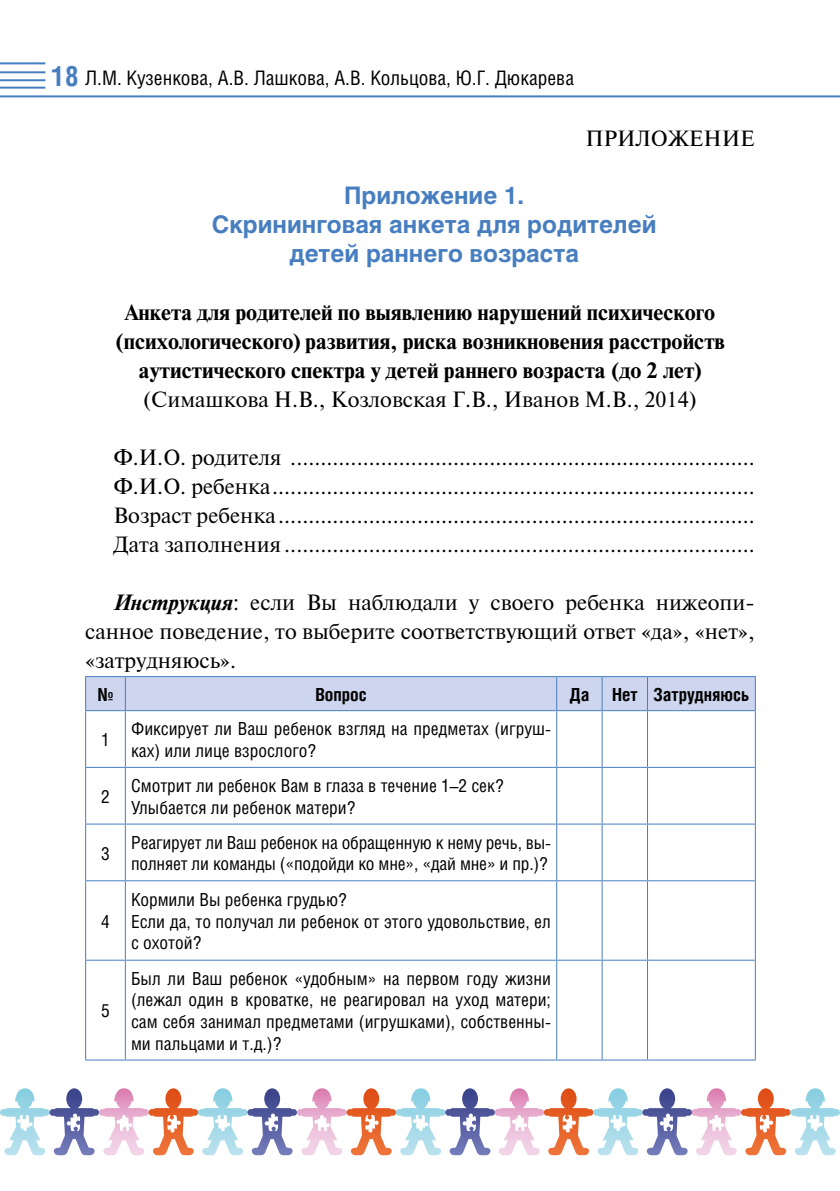
<style>
.page{position:relative;width:840px;height:1191px;background:#fff}
.page>*{position:absolute;margin:0;border:0;box-sizing:border-box;transform-origin:0 0}
.t1{font:700 24px/29px "Helios C";color:#477ec0;text-align:center}
.t2{font:22px/29px "Newton";color:#000;text-align:justify}
.t3{font:700 22px/29px "Newton";color:#000;text-align:center}
.t4{font:20px "Helios Cond C";color:#000}
.t5{font:18px/21.6px "Helios Cond C";color:#000}
.t6{font:700 18px "Helios Cond C";color:#000}
.s1{font-weight:700;font-size:28px;color:#477ec0}
.s2{font-weight:700;font-style:italic}
</style>
<div class="page">
<hr style="left:0;top:62px;width:45px;height:2px;background:#477ec0">
<hr style="left:0;top:71px;width:45px;height:2px;background:#477ec0">
<hr style="left:0;top:79px;width:45px;height:2px;background:#477ec0">
<hr style="left:0;top:87px;width:45px;height:2px;background:#477ec0">
<hr style="left:0;top:95px;width:839px;height:2px;background:#477ec0">
<svg style="left:0;top:1088px;width:839px;height:67px"></svg>
<div style="left:86px;top:677px;width:668px;height:33px;background:#cdd6ee"></div>
<hr style="left:85px;top:676px;width:40px;height:1px;background:#477ec0">
<hr style="left:85px;top:677px;width:1px;height:33px;background:#477ec0">
<hr style="left:125px;top:676px;width:431px;height:1px;background:#477ec0">
<hr style="left:125px;top:677px;width:1px;height:33px;background:#477ec0">
<hr style="left:556px;top:676px;width:45px;height:1px;background:#477ec0">
<hr style="left:556px;top:677px;width:1px;height:33px;background:#477ec0">
<hr style="left:601px;top:676px;width:46px;height:1px;background:#477ec0">
<hr style="left:601px;top:677px;width:1px;height:33px;background:#477ec0">
<hr style="left:647px;top:676px;width:108px;height:1px;background:#477ec0">
<hr style="left:646px;top:677px;width:1px;height:33px;background:#477ec0">
<hr style="left:754px;top:677px;width:1px;height:33px;background:#477ec0">
<hr style="left:85px;top:710px;width:40px;height:1px;background:#477ec0">
<hr style="left:85px;top:711px;width:1px;height:56px;background:#477ec0">
<hr style="left:125px;top:710px;width:431px;height:1px;background:#477ec0">
<hr style="left:125px;top:711px;width:1px;height:56px;background:#477ec0">
<hr style="left:556px;top:710px;width:45px;height:1px;background:#477ec0">
<hr style="left:556px;top:711px;width:1px;height:56px;background:#477ec0">
<hr style="left:601px;top:710px;width:46px;height:1px;background:#477ec0">
<hr style="left:601px;top:711px;width:1px;height:56px;background:#477ec0">
<hr style="left:647px;top:710px;width:108px;height:1px;background:#477ec0">
<hr style="left:646px;top:711px;width:1px;height:56px;background:#477ec0">
<hr style="left:754px;top:711px;width:1px;height:56px;background:#477ec0">
<hr style="left:85px;top:767px;width:40px;height:1px;background:#477ec0">
<hr style="left:85px;top:768px;width:1px;height:55px;background:#477ec0">
<hr style="left:125px;top:767px;width:431px;height:1px;background:#477ec0">
<hr style="left:125px;top:768px;width:1px;height:55px;background:#477ec0">
<hr style="left:556px;top:767px;width:45px;height:1px;background:#477ec0">
<hr style="left:556px;top:768px;width:1px;height:55px;background:#477ec0">
<hr style="left:601px;top:767px;width:46px;height:1px;background:#477ec0">
<hr style="left:601px;top:768px;width:1px;height:55px;background:#477ec0">
<hr style="left:647px;top:767px;width:108px;height:1px;background:#477ec0">
<hr style="left:646px;top:768px;width:1px;height:55px;background:#477ec0">
<hr style="left:754px;top:768px;width:1px;height:55px;background:#477ec0">
<hr style="left:85px;top:823px;width:40px;height:1px;background:#477ec0">
<hr style="left:85px;top:824px;width:1px;height:56px;background:#477ec0">
<hr style="left:125px;top:823px;width:431px;height:1px;background:#477ec0">
<hr style="left:125px;top:824px;width:1px;height:56px;background:#477ec0">
<hr style="left:556px;top:823px;width:45px;height:1px;background:#477ec0">
<hr style="left:556px;top:824px;width:1px;height:56px;background:#477ec0">
<hr style="left:601px;top:823px;width:46px;height:1px;background:#477ec0">
<hr style="left:601px;top:824px;width:1px;height:56px;background:#477ec0">
<hr style="left:647px;top:823px;width:108px;height:1px;background:#477ec0">
<hr style="left:646px;top:824px;width:1px;height:56px;background:#477ec0">
<hr style="left:754px;top:824px;width:1px;height:56px;background:#477ec0">
<hr style="left:85px;top:880px;width:40px;height:1px;background:#477ec0">
<hr style="left:85px;top:881px;width:1px;height:78px;background:#477ec0">
<hr style="left:125px;top:880px;width:431px;height:1px;background:#477ec0">
<hr style="left:125px;top:881px;width:1px;height:78px;background:#477ec0">
<hr style="left:556px;top:880px;width:45px;height:1px;background:#477ec0">
<hr style="left:556px;top:881px;width:1px;height:78px;background:#477ec0">
<hr style="left:601px;top:880px;width:46px;height:1px;background:#477ec0">
<hr style="left:601px;top:881px;width:1px;height:78px;background:#477ec0">
<hr style="left:647px;top:880px;width:108px;height:1px;background:#477ec0">
<hr style="left:646px;top:881px;width:1px;height:78px;background:#477ec0">
<hr style="left:754px;top:881px;width:1px;height:78px;background:#477ec0">
<hr style="left:85px;top:959px;width:40px;height:1px;background:#477ec0">
<hr style="left:85px;top:960px;width:1px;height:99px;background:#477ec0">
<hr style="left:125px;top:959px;width:431px;height:1px;background:#477ec0">
<hr style="left:125px;top:960px;width:1px;height:99px;background:#477ec0">
<hr style="left:556px;top:959px;width:45px;height:1px;background:#477ec0">
<hr style="left:556px;top:960px;width:1px;height:99px;background:#477ec0">
<hr style="left:601px;top:959px;width:46px;height:1px;background:#477ec0">
<hr style="left:601px;top:960px;width:1px;height:99px;background:#477ec0">
<hr style="left:647px;top:959px;width:108px;height:1px;background:#477ec0">
<hr style="left:646px;top:960px;width:1px;height:99px;background:#477ec0">
<hr style="left:754px;top:960px;width:1px;height:99px;background:#477ec0">
<hr style="left:85px;top:1059px;width:40px;height:1px;background:#477ec0">
<hr style="left:125px;top:1059px;width:431px;height:1px;background:#477ec0">
<hr style="left:556px;top:1059px;width:45px;height:1px;background:#477ec0">
<hr style="left:601px;top:1059px;width:46px;height:1px;background:#477ec0">
<hr style="left:647px;top:1059px;width:108px;height:1px;background:#477ec0">
<p class="t4" style="left:51px;top:66px;width:523px"><span class="s1">18</span> Л.М. Кузенкова, А.В. Лашкова, А.В. Кольцова, Ю.Г. Дюкарева</p>
<p class="t2" style="left:585px;top:123px;width:171px">ПРИЛОЖЕНИЕ</p>
<p class="t1" style="left:212px;top:181px;width:446px">Приложение 1.<br>Скрининговая анкета для родителей детей раннего возраста</p>
<p class="t3" style="left:115px;top:298px;width:611px">Анкета для родителей по выявлению нарушений психического (психологического) развития, риска возникновения расстройств аутистического спектра у детей раннего возраста (до 2 лет)</p>
<p class="t2" style="left:143px;top:384px;width:555px">(Симашкова Н.В., Козловская Г.В., Иванов М.В., 2014)</p>
<p class="t2" style="left:113px;top:442px;width:642px">Ф.И.О. родителя .............................................................................<br>Ф.И.О. ребенка................................................................................<br>Возраст ребенка...............................................................................<br>Дата заполнения ..............................................................................</p>
<p class="t2" style="left:85px;top:587px;width:671px;text-indent:28px"><span class="s2">Инструкция</span>: если Вы наблюдали у своего ребенка нижеопи&shy;санное поведение, то выберите соответствующий ответ «да», «нет», «затрудняюсь».</p>
<p class="t6" style="left:98px;top:683px;width:17px">№</p>
<p class="t6" style="left:315px;top:683px;width:53px">Вопрос</p>
<p class="t6" style="left:569px;top:683px;width:21px">Да</p>
<p class="t6" style="left:611px;top:683px;width:139px">Нет Затрудняюсь</p>
<p class="t5" style="left:101px;top:728px;width:10px">1</p>
<p class="t5" style="left:131px;top:718px;width:421px">Фиксирует ли Ваш ребенок взгляд на предметах (игруш&shy;ках) или лице взрослого?</p>
<p class="t5" style="left:101px;top:785px;width:10px">2</p>
<p class="t5" style="left:131px;top:774px;width:374px">Смотрит ли ребенок Вам в глаза в течение 1–2 сек?<br>Улыбается ли ребенок матери?</p>
<p class="t5" style="left:101px;top:842px;width:10px">3</p>
<p class="t5" style="left:131px;top:831px;width:421px">Реагирует ли Ваш ребенок на обращенную к нему речь, вы&shy;полняет ли команды («подойди ко мне», «дай мне» и пр.)?</p>
<p class="t5" style="left:101px;top:910px;width:10px">4</p>
<p class="t5" style="left:101px;top:999px;width:10px">5</p>
<p class="t5" style="left:131px;top:888px;width:421px">Кормили Вы ребенка грудью?<br>Если да, то получал ли ребенок от этого удовольствие, ел с охотой?</p>
<p class="t5" style="left:131px;top:967px;width:421px;text-align:justify">Был ли Ваш ребенок «удобным» на первом году жизни (лежал один в кроватке, не реагировал на уход матери; сам себя занимал предметами (игрушками), собственны&shy;ми пальцами и т.д.)?</p>
</div>
